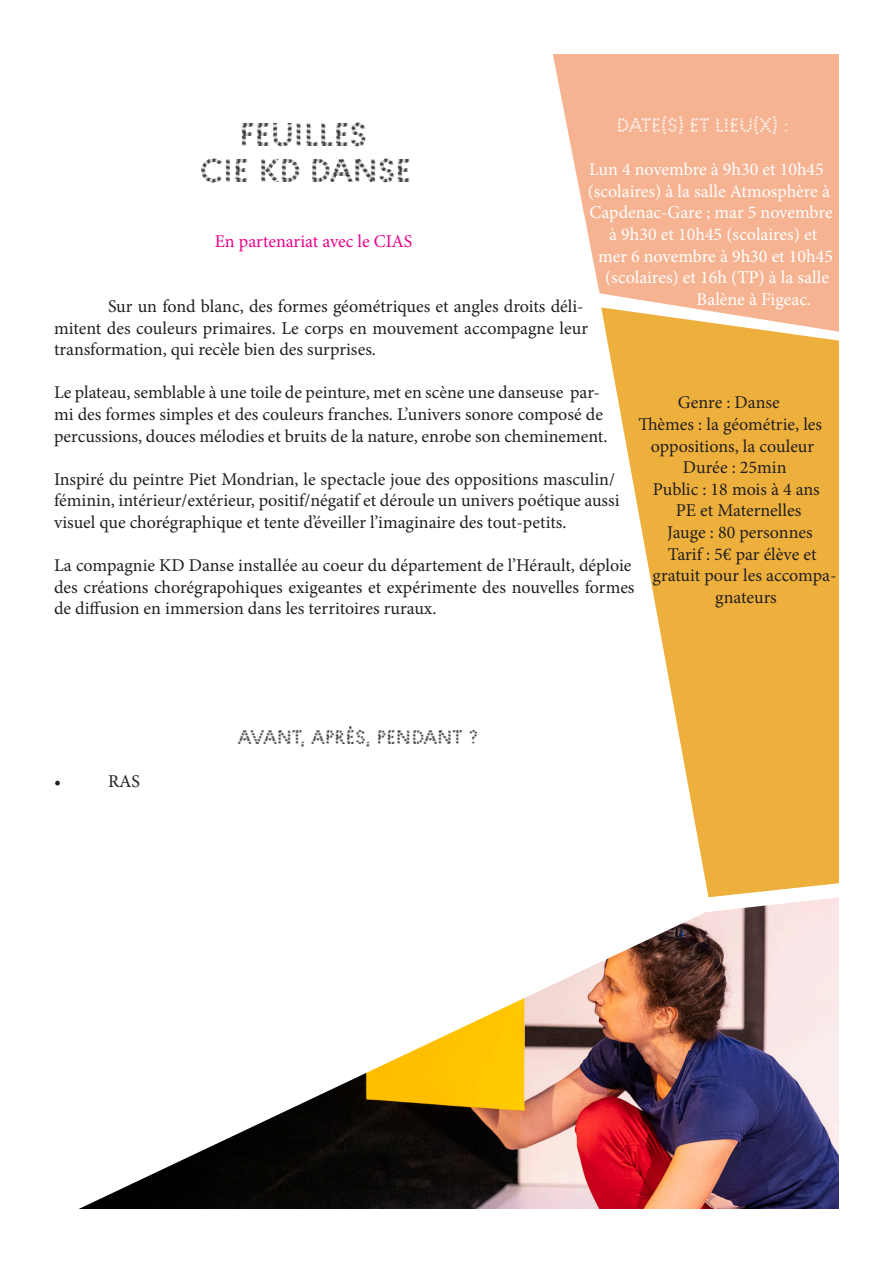
<style>
.page{position:relative;width:893px;height:1263px;background:#fff}
.page>*{position:absolute;margin:0;border:0;box-sizing:border-box;transform-origin:0 0}
.t1{font:30px "Pattern No 5 Coarse";color:#231f20}
.t2{font:18px/21.6px "Minion Pro";color:#231f20}
.t3{font:18px "Minion Pro";color:#fff}
.t4{font:18px "Minion Pro";color:#ed028c}
.t5{font:18px "Pattern No 5 Coarse";color:#231f20}
.t6{font:18px "Pattern No 5 Coarse";color:#fff}
</style>
<div class="page">
<svg style="left:553px;top:54px;width:286px;height:253px;background:#f6ba9c"></svg>
<svg style="left:601px;top:307px;width:238px;height:590px;fill:#eeb03c"></svg>
<img style="left:79px;top:897px;width:760px;height:312px">
<p class="t6" style="left:617px;top:112px;width:174px">DATE(S) ET LIEU(X) :</p>
<p class="t3" style="left:589px;top:157px;width:236px">Lun 4 novembre à 9h30 et 10h45</p>
<p class="t3" style="left:588px;top:179px;width:244px">(scolaires) à la salle Atmosphère à</p>
<p class="t3" style="left:589px;top:200px;width:245px">Capdenac-Gare ; mar 5 novembre</p>
<p class="t3" style="left:609px;top:222px;width:210px">à 9h30 et 10h45 (scolaires) et</p>
<p class="t3" style="left:598px;top:244px;width:236px">mer 6 novembre à 9h30 et 10h45</p>
<p class="t3" style="left:605px;top:265px;width:225px">(scolaires) et 16h (TP) à la salle</p>
<p class="t3" style="left:697px;top:287px;width:116px">Balène à Figeac.</p>
<p class="t1" style="left:239px;top:113px;width:129px">FEUILLES</p>
<p class="t1" style="left:200px;top:149px;width:213px">CIE KD DANSE</p>
<p class="t4" style="left:215px;top:229px;width:199px">En partenariat avec le CIAS</p>
<p class="t2" style="left:54px;top:295px;width:536px;text-indent:54px">Sur un fond blanc, des formes géométriques et angles droits déli&shy;mitent des couleurs primaires. Le corps en mouvement accompagne leur transformation, qui recèle bien des surprises.</p>
<p class="t2" style="left:54px;top:382px;width:555px">Le plateau, semblable à une toile de peinture, met en scène une danseuse par&shy;mi des formes simples et des couleurs franches. L’univers sonore composé de percussions, douces mélodies et bruits de la nature, enrobe son cheminement.</p>
<p class="t2" style="left:54px;top:468px;width:567px">Inspiré du peintre Piet Mondrian, le spectacle joue des oppositions masculin/ féminin, intérieur/extérieur, positif/négatif et déroule un univers poétique aussi visuel que chorégraphique et tente d’éveiller l’imaginaire des tout-petits.</p>
<p class="t2" style="left:54px;top:555px;width:582px">La compagnie KD Danse installée au coeur du département de l’Hérault, déploie des créations chorégrapohiques exigeantes et expérimente des nouvelles formes de diffusion en immersion dans les territoires ruraux.</p>
<p class="t2" style="left:678px;top:392px;width:104px">Genre : Danse</p>
<p class="t2" style="left:638px;top:414px;width:185px;text-align:center">Thèmes : la géométrie, les oppositions, la couleur</p>
<p class="t2" style="left:683px;top:457px;width:105px">Durée : 25min</p>
<p class="t2" style="left:653px;top:478px;width:169px">Public : 18 mois à 4 ans</p>
<p class="t2" style="left:676px;top:500px;width:127px">PE et Maternelles</p>
<p class="t2" style="left:667px;top:522px;width:147px">Jauge : 80 personnes</p>
<p class="t2" style="left:653px;top:543px;width:185px;text-align:center">Tarif : 5€ par élève et gratuit pour les accompa&shy;gnateurs</p>
<p class="t2" style="left:54px;top:771px;width:9px">•</p>
<p class="t2" style="left:108px;top:771px;width:34px">RAS</p>
<p class="t5" style="left:238px;top:724px;width:243px">AVANT, APRÈS, PENDANT ?</p>
</div>
